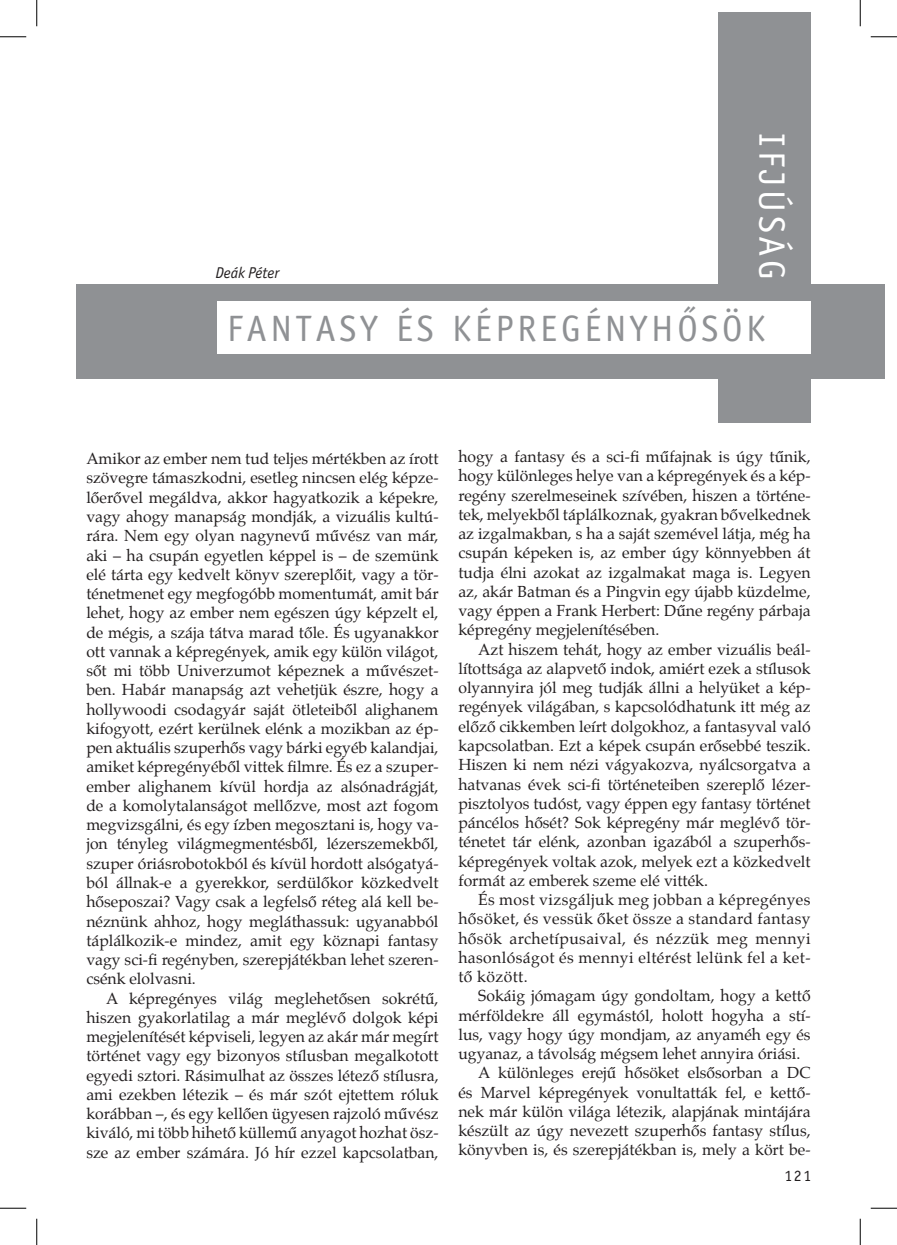
<style>
.page{position:relative;width:897px;height:1245px;background:#fff}
.page>*{position:absolute;margin:0;border:0;box-sizing:border-box;transform-origin:0 0}
.Paragraph_Style_1{font:36.75px "Officina Sans Book H";color:#8f9194}
.tartalom_2_oldal{font:36.75px "Officina Sans Book H";color:#fff}
.Paragraph_Style_1-2{font:15.75px/19.2px "Palatino";color:#231f20;text-align:justify}
.Paragraph_Style_1-3{font:15.75px "Officina Sans Italic H";color:#231f20}
.t1{font:15.75px "Officina Sans Book H";color:#231f20}
</style>
<div class="page">
<div style="left:718px;top:12px;width:93px;height:410px;background:#8f9194"></div>
<div style="left:76px;top:284px;width:809px;height:94px;background:#8f9194"></div>
<div style="left:217px;top:301px;width:594px;height:52px;background:#fff"></div>
<svg style="left:0;top:36px;width:26px;height:1px"></svg>
<svg style="left:871px;top:36px;width:26px;height:1px"></svg>
<svg style="left:0;top:1207px;width:26px;height:1px"></svg>
<svg style="left:871px;top:1207px;width:26px;height:1px"></svg>
<svg style="left:36px;top:0;width:1px;height:26px"></svg>
<svg style="left:36px;top:1218px;width:1px;height:26px"></svg>
<svg style="left:860px;top:0;width:1px;height:26px"></svg>
<svg style="left:860px;top:1218px;width:1px;height:26px"></svg>
<p class="Paragraph_Style_1-3" style="left:215px;top:263px;width:65px">Deák Péter</p>
<p class="tartalom_2_oldal" style="left:794px;top:133px;width:144px;rotate:90deg">IFJÚSÁG</p>
<p class="Paragraph_Style_1" style="left:227px;top:306px;width:43px">FANTASY</p>
<p class="Paragraph_Style_1" style="left:396px;top:306px;width:79px">ÉS KÉPREGÉNYH</p>
<p class="Paragraph_Style_1" style="left:677px;top:306px;width:85px">ÔSÖK</p>
<p class="Paragraph_Style_1-2" style="left:86px;top:450px;width:354px">Amikor az ember nem tud teljes mértékben az írott szövegre támaszkodni, esetleg nincsen elég képze&shy;lőerővel megáldva, akkor hagyatkozik a képekre, vagy ahogy manapság mondják, a vizuális kultú&shy;rára. Nem egy olyan nagynevű művész van már, aki – ha csupán egyetlen képpel is – de szemünk elé tárta egy kedvelt könyv szereplőit, vagy a tör&shy;ténetmenet egy megfogóbb momentumát, amit bár lehet, hogy az ember nem egészen úgy képzelt el, de mégis, a szája tátva marad tőle. És ugyanakkor ott vannak a képregények, amik egy külön világot, sőt mi több Univerzumot képeznek a művészet&shy;ben. Habár manapság azt vehetjük észre, hogy a hollywoodi csodagyár saját ötleteiből alighanem kifogyott, ezért kerülnek elénk a mozikban az ép&shy;pen aktuális szuperhős vagy bárki egyéb kalandjai, amiket képregényéből vittek filmre. És ez a szuper&shy;ember alighanem kívül hordja az alsónadrágját, de a komolytalanságot mellőzve, most azt fogom megvizsgálni, és egy ízben megosztani is, hogy va&shy;jon tényleg világmegmentésből, lézerszemekből, szuper óriásrobotokból és kívül hordott alsógatyá&shy;ból állnak-e a gyerekkor, serdülőkor közkedvelt hőseposzai? Vagy csak a legfelső réteg alá kell be&shy;néznünk ahhoz, hogy megláthassuk: ugyanabból táplálkozik-e mindez, amit egy köznapi fantasy vagy sci-fi regényben, szerepjátékban lehet szeren&shy;csénk elolvasni.</p>
<p class="Paragraph_Style_1-2" style="left:86px;top:989px;width:354px;text-indent:20px">A képregényes világ meglehetősen sokrétű, hiszen gyakorlatilag a már meglévő dolgok képi megjelenítését képviseli, legyen az akár már megírt történet vagy egy bizonyos stílusban megalkotott egyedi sztori. Rásimulhat az összes létező stílusra, ami ezekben létezik – és már szót ejtettem róluk korábban –, és egy kellően ügyesen rajzoló művész kiváló, mi több hihető küllemű anyagot hozhat ös - sze az ember számára. Jó hír ezzel kapcsolatban,</p>
<p class="Paragraph_Style_1-2" style="left:458px;top:448px;width:354px">hogy a fantasy és a sci-fi műfajnak is úgy tűnik, hogy különleges helye van a képregények és a kép&shy;regény szerelmeseinek szívében, hiszen a történe&shy;tek, melyekből táplálkoznak, gyakran bővelkednek az izgalmakban, s ha a saját szemével látja, még ha csupán képeken is, az ember úgy könnyebben át tudja élni azokat az izgalmakat maga is. Legyen az, akár Batman és a Pingvin egy újabb küzdelme, vagy éppen a Frank Herbert: Dűne regény párbaja képregény megjelenítésében.</p>
<p class="Paragraph_Style_1-2" style="left:458px;top:641px;width:354px;text-indent:20px">Azt hiszem tehát, hogy az ember vizuális beál&shy;lítottsága az alapvető indok, amiért ezek a stílusok olyannyira jól meg tudják állni a helyüket a kép&shy;regények világában, s kapcsolódhatunk itt még az előző cikkemben leírt dolgokhoz, a fantasyval való kapcsolatban. Ezt a képek csupán erősebbé teszik.<br>Hiszen ki nem nézi vágyakozva, nyálcsorgatva a hatvanas évek sci-fi történeteiben szereplő lézer&shy;pisztolyos tudóst, vagy éppen egy fantasy történet páncélos hősét? Sok képregény már meglévő tör&shy;ténetet tár elénk, azonban igazából a szuperhős&shy;képregények voltak azok, melyek ezt a közkedvelt formát az emberek szeme elé vitték.</p>
<p class="Paragraph_Style_1-2" style="left:458px;top:891px;width:354px;text-indent:20px">És most vizsgáljuk meg jobban a képregényes hősöket, és vessük őket össze a standard fantasy hősök archetípusaival, és nézzük meg mennyi hasonlóságot és mennyi eltérést lelünk fel a ket&shy;tő között.</p>
<p class="Paragraph_Style_1-2" style="left:458px;top:987px;width:354px;text-indent:20px">Sokáig jómagam úgy gondoltam, hogy a kettő mérföldekre áll egymástól, holott hogyha a stí&shy;lus, vagy hogy úgy mondjam, az anyaméh egy és ugyanaz, a távolság mégsem lehet annyira óriási.</p>
<p class="Paragraph_Style_1-2" style="left:458px;top:1064px;width:354px;text-indent:20px">A különleges erejű hősöket elsősorban a DC és Marvel képregények vonultatták fel, e kettő&shy;nek már külön világa létezik, alapjának mintájára készült az úgy nevezett szuperhős fantasy stílus, könyvben is, és szerepjátékban is, mely a kört be-</p>
<p class="t1" style="left:784px;top:1165px;width:28px">121</p>
</div>
